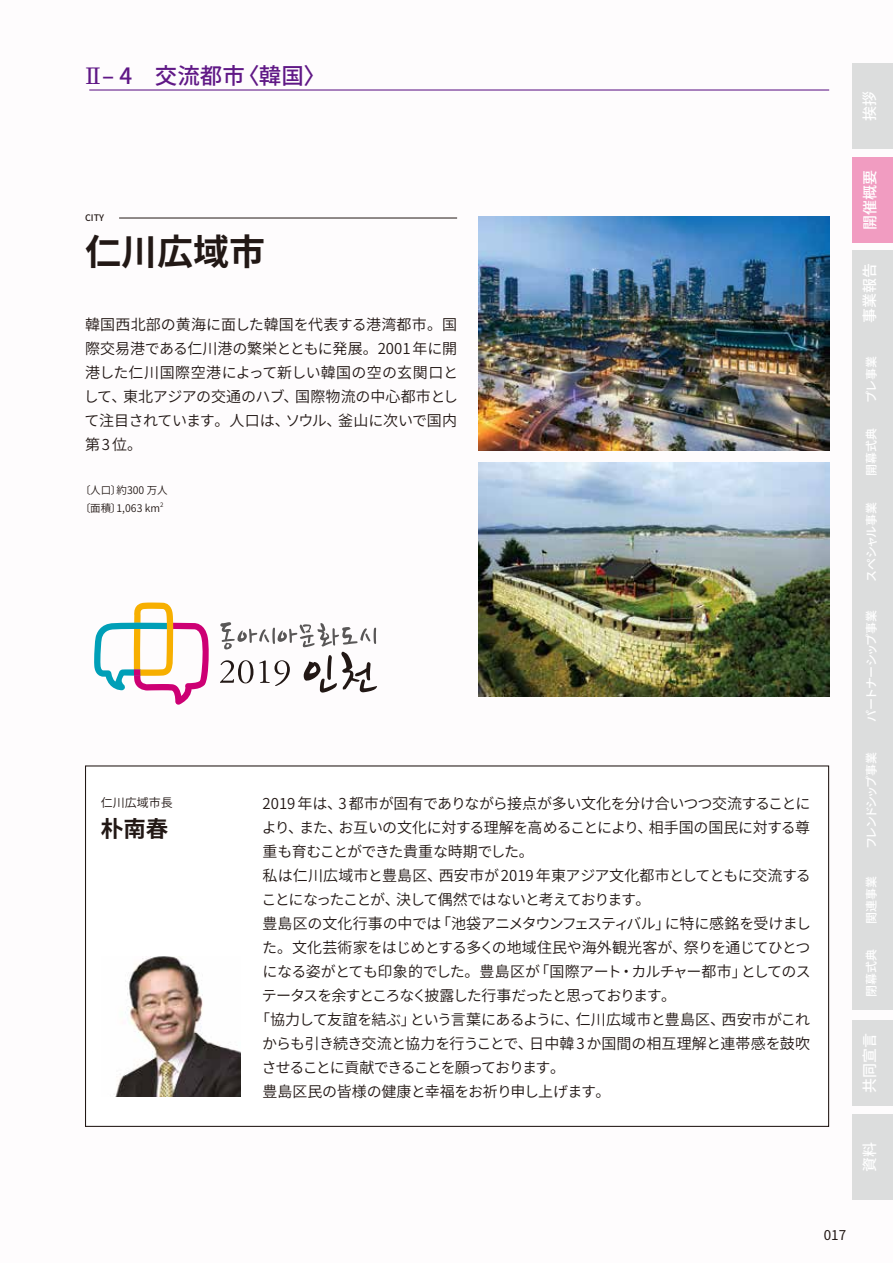
<style>
.page{position:relative;width:893px;height:1263px;background:#fff}
.page>*{position:absolute;margin:0;border:0;box-sizing:border-box;transform-origin:0 0}
.t1{font:700 36px "Source Han Sans JP";color:#221815}
.t2{font:500 22.5px "Source Han Sans JP";color:#601886}
.t3{font:700 22.5px "Source Han Sans JP";color:#221815}
.t4{font:15px/24px "Source Han Sans JP";letter-spacing:-.035em;color:#221815;text-align:justify}
.t5{font:15px "Source Han Sans JP";color:#221815}
.t6{font:15px "Source Han Sans JP";letter-spacing:-.08em;color:#221815}
.t7{font:15px "Source Han Sans JP";letter-spacing:-.085em;color:#221815}
.t8{font:15px "Source Han Sans JP";letter-spacing:-.095em;color:#221815}
.t9{font:500 15px "Source Han Sans JP";color:#fff}
.t10{font:13.5px "Source Han Sans JP";color:#221815}
.t11{font:500 12px "Source Han Sans JP";letter-spacing:-.02em;color:#fff}
.t12{font:500 12px "Source Han Sans JP";letter-spacing:-.135em;color:#fff}
.t13{font:12px "Source Han Sans JP";color:#221815}
.t14{font:10.5px/18px "Source Han Sans JP";color:#221815}
.t15{font:500 9px "Source Han Sans JP";color:#221815}
.t16{font:6.15px "Source Han Sans JP";color:#221815}
.s1{font-family:"Source Han Serif"}
</style>
<div class="page">
<hr style="left:89px;top:89px;width:740px;height:2px;background:#601886">
<hr style="left:119px;top:218px;width:338px;height:1px;background:#221815">
<svg style="left:94px;top:602px;width:115px;height:103px"></svg>
<svg style="left:220px;top:622px;width:157px;height:71px"></svg>
<img style="left:114px;top:957px;width:127px;height:139px">
<img style="left:479px;top:217px;width:350px;height:234px">
<img style="left:478px;top:463px;width:351px;height:234px">
<div style="left:852px;top:64px;width:41px;height:85px;background:#dcdddd"></div>
<div style="left:852px;top:157px;width:41px;height:85px;background:#f19cc1"></div>
<div style="left:852px;top:251px;width:41px;height:759px;background:#dcdddd"></div>
<div style="left:852px;top:1020px;width:41px;height:86px;background:#dcdddd"></div>
<div style="left:852px;top:1114px;width:41px;height:85px;background:#dcdddd"></div>
<h2 class="t2" style="left:85px;top:63px;width:242px"><span class="s1">II</span> – 4　交流都市〈韓国〉</h2>
<p class="t15" style="left:85px;top:212px;width:20px">CITY</p>
<h1 class="t1" style="left:85px;top:231px;width:181px">仁川広域市</h1>
<p class="t4" style="left:84px;top:313px;width:376px">韓国西北部の黄海に面した韓国を代表する港湾都市。国際交易港である仁川港の繁栄とともに発展。2001 年に開港した仁川国際空港によって新しい韓国の空の玄関口として、東北アジアの交通のハブ、国際物流の中心都市として注目されています。人口は、ソウル、釜山に次いで国内第3位。</p>
<p class="t14" style="left:80px;top:482px;width:89px">〔人口〕約300 万人〔面積〕1,063 km</p>
<p class="t16" style="left:160px;top:501px;width:5px">2</p>
<p class="t13" style="left:101px;top:795px;width:73px">仁川広域市長</p>
<h2 class="t3" style="left:101px;top:816px;width:69px">朴南春</h2>
<p class="t4" style="left:263px;top:792px;width:549px">2019 年は、3 都市が固有でありながら接点が多い文化を分け合いつつ交流することに</p>
<p class="t4" style="left:262px;top:816px;width:550px">より、また、お互いの文化に対する理解を高めることにより、相手国の国民に対する尊</p>
<p class="t4" style="left:263px;top:840px;width:273px">重も育むことができた貴重な時期でした。</p>
<p class="t5" style="left:263px;top:867px;width:550px">私は仁川広域市と豊島区、西安市が2019 年東アジア文化都市としてともに交流する</p>
<p class="t7" style="left:261px;top:891px;width:391px">ことになったことが、決して偶然ではないと考えております。</p>
<p class="t4" style="left:263px;top:912px;width:550px">豊島区の文化行事の中では「池袋アニメタウンフェスティバル」に特に感銘を受けまし</p>
<p class="t4" style="left:262px;top:936px;width:550px">た。文化芸術家をはじめとする多くの地域住民や海外観光客が、祭りを通じてひとつ</p>
<p class="t4" style="left:262px;top:960px;width:550px">になる姿がとても印象的でした。豊島区が「国際アート・カルチャー都市」としてのス</p>
<p class="t6" style="left:262px;top:987px;width:416px">テータスを余すところなく披露した行事だったと思っております。</p>
<p class="t4" style="left:255px;top:1008px;width:556px">「協力して友誼を結ぶ」という言葉にあるように、仁川広域市と豊島区、西安市がこれ</p>
<p class="t4" style="left:262px;top:1032px;width:549px">からも引き続き交流と協力を行うことで、日中韓 3 か国間の相互理解と連帯感を鼓吹</p>
<p class="t8" style="left:262px;top:1059px;width:305px">させることに貢献できることを願っております。</p>
<p class="t4" style="left:263px;top:1080px;width:350px">豊島区民の皆様の健康と幸福をお祈り申し上げます。</p>
<p class="t9" style="left:861px;top:121px;width:31px;rotate:-90deg">挨拶</p>
<p class="t9" style="left:861px;top:230px;width:61px;rotate:-90deg">開催概要</p>
<p class="t9" style="left:861px;top:323px;width:61px;rotate:-90deg">事業報告</p>
<p class="t11" style="left:864px;top:402px;width:48px;rotate:-90deg">プレ事業</p>
<p class="t11" style="left:864px;top:476px;width:49px;rotate:-90deg">開幕式典</p>
<p class="t11" style="left:864px;top:582px;width:81px;rotate:-90deg">スペシャル事業</p>
<p class="t11" style="left:864px;top:722px;width:113px;rotate:-90deg">パートナーシップ事業</p>
<p class="t12" style="left:864px;top:849px;width:99px;rotate:-90deg">フレンドシップ事業</p>
<p class="t11" style="left:864px;top:924px;width:49px;rotate:-90deg">関連事業</p>
<p class="t11" style="left:864px;top:997px;width:49px;rotate:-90deg">閉幕式典</p>
<p class="t9" style="left:861px;top:1093px;width:61px;rotate:-90deg">共同宣言</p>
<p class="t9" style="left:861px;top:1172px;width:32px;rotate:-90deg">資料</p>
<p class="t10" style="left:824px;top:1227px;width:24px">017</p>
</div>
